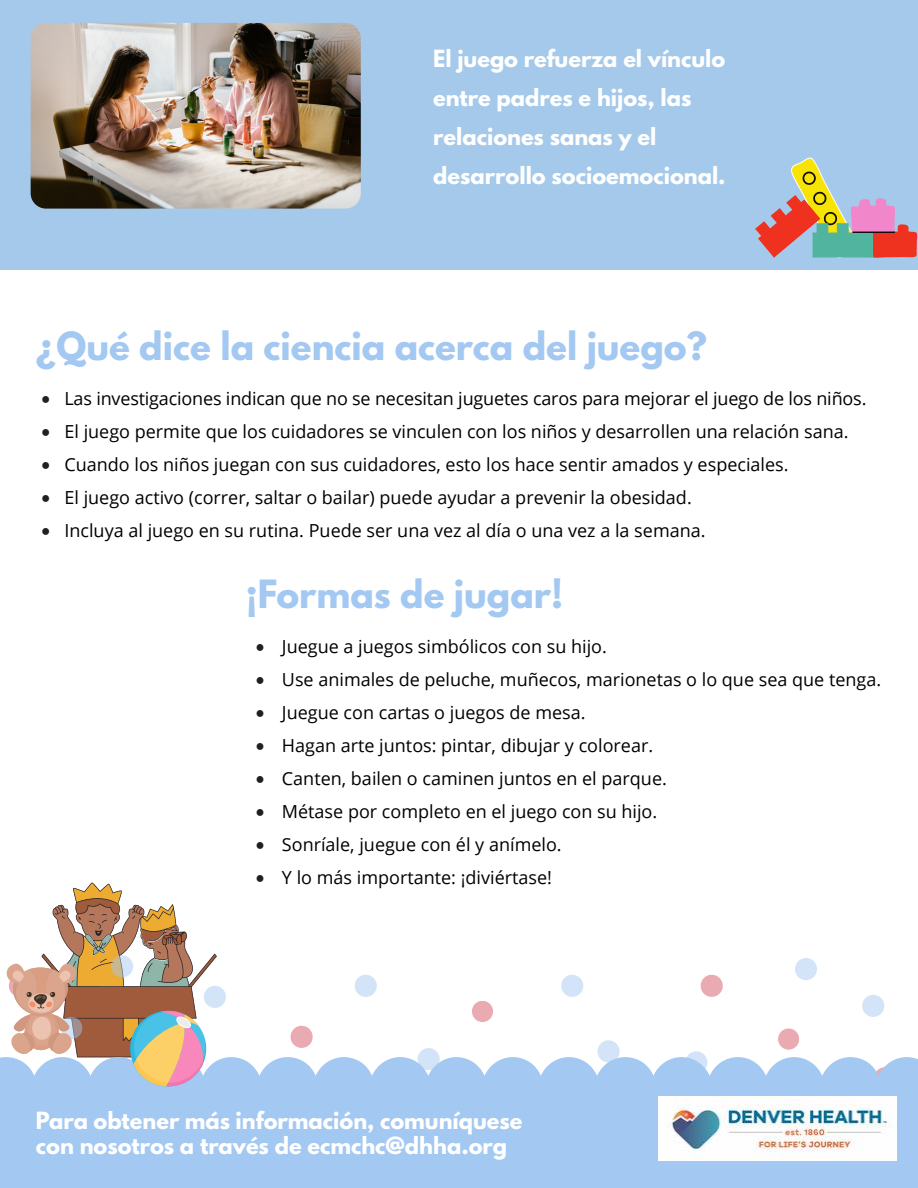
<style>
.page{position:relative;width:918px;height:1188px;background:#fff}
.page>*{position:absolute;margin:0;border:0;box-sizing:border-box;transform-origin:0 0}
.P_-_Paragraph_Style1{font:700 34.5px "League Spartan";color:#a3c8f1}
.P_-_Paragraph_Style1-2{font:700 21px/39px "League Spartan";color:#fff}
.P_-_Paragraph_Style2{font:700 21px/25.2px "League Spartan";color:#fff}
.P_-_Paragraph_Style2-2{font:18px "Open Sans";color:#000}
</style>
<div class="page">
<svg style="left:355px;top:975px;width:22px;height:22px"></svg>
<svg style="left:598px;top:1040px;width:22px;height:17px"></svg>
<svg style="left:862px;top:995px;width:22px;height:22px"></svg>
<svg style="left:561px;top:975px;width:22px;height:22px"></svg>
<svg style="left:687px;top:1051px;width:19px;height:6px"></svg>
<svg style="left:795px;top:958px;width:22px;height:22px"></svg>
<svg style="left:418px;top:1048px;width:22px;height:9px"></svg>
<svg style="left:291px;top:1026px;width:22px;height:22px"></svg>
<svg style="left:701px;top:975px;width:22px;height:22px"></svg>
<svg style="left:472px;top:1001px;width:21px;height:21px"></svg>
<svg style="left:778px;top:1028px;width:21px;height:22px"></svg>
<div style="left:0;top:1057px;width:918px;height:131px;background:#a3c8f1"></div>
<svg style="left:0;top:882px;width:251px;height:231px"></svg>
<div style="left:0;top:0;width:918px;height:270px;background:#a5c9ea"></div>
<img style="left:31px;top:23px;width:330px;height:186px">
<svg style="left:755px;top:157px;width:162px;height:101px"></svg>
<img style="left:659px;top:1097px;width:237px;height:64px">
<p class="P_-_Paragraph_Style1-2" style="left:433px;top:38px;width:294px">El juego refuerza el vínculo entre padres e hijos, las relaciones sanas y el desarrollo socioemocional.</p>
<p class="P_-_Paragraph_Style1" style="left:36px;top:319px;width:673px">¿Qué dice la ciencia acerca del juego?</p>
<p class="P_-_Paragraph_Style2-2" style="left:64px;top:386px;width:804px">Las investigaciones indican que no se necesitan juguetes caros para mejorar el juego de los niños.</p>
<p class="P_-_Paragraph_Style2-2" style="left:64px;top:419px;width:786px">El juego permite que los cuidadores se vinculen con los niños y desarrollen una relación sana.</p>
<p class="P_-_Paragraph_Style2-2" style="left:64px;top:452px;width:726px">Cuando los niños juegan con sus cuidadores, esto los hace sentir amados y especiales.</p>
<p class="P_-_Paragraph_Style2-2" style="left:64px;top:485px;width:629px">El juego activo (correr, saltar o bailar) puede ayudar a prevenir la obesidad.</p>
<p class="P_-_Paragraph_Style2-2" style="left:64px;top:518px;width:643px">Incluya al juego en su rutina. Puede ser una vez al día o una vez a la semana.</p>
<p class="P_-_Paragraph_Style1" style="left:246px;top:567px;width:319px">¡Formas de jugar!</p>
<p class="P_-_Paragraph_Style2-2" style="left:282px;top:634px;width:326px">Juegue a juegos simbólicos con su hijo.</p>
<p class="P_-_Paragraph_Style2-2" style="left:282px;top:667px;width:601px">Use animales de peluche, muñecos, marionetas o lo que sea que tenga.</p>
<p class="P_-_Paragraph_Style2-2" style="left:282px;top:700px;width:305px">Juegue con cartas o juegos de mesa.</p>
<p class="P_-_Paragraph_Style2-2" style="left:282px;top:733px;width:373px">Hagan arte juntos: pintar, dibujar y colorear.</p>
<p class="P_-_Paragraph_Style2-2" style="left:282px;top:766px;width:386px">Canten, bailen o caminen juntos en el parque.</p>
<p class="P_-_Paragraph_Style2-2" style="left:282px;top:799px;width:377px">Métase por completo en el juego con su hijo.</p>
<p class="P_-_Paragraph_Style2-2" style="left:282px;top:832px;width:281px">Sonríale, juegue con él y anímelo.</p>
<p class="P_-_Paragraph_Style2-2" style="left:282px;top:865px;width:272px">Y lo más importante: ¡diviértase!</p>
<p class="P_-_Paragraph_Style2" style="left:36px;top:1108px;width:488px">Para obtener más información, comuníquese con nosotros a través de ecmchc@dhha.org</p>
</div>
